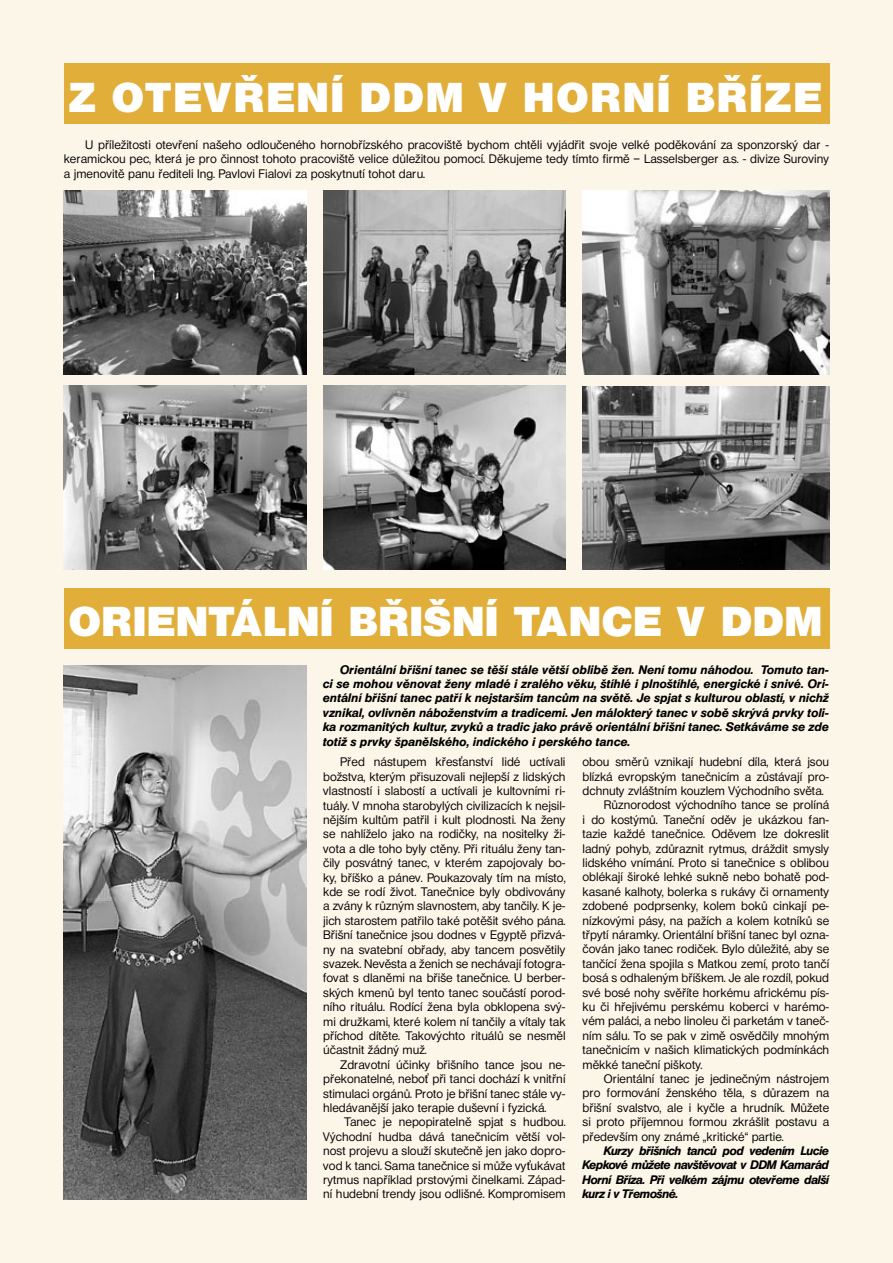
<style>
.page{position:relative;width:893px;height:1263px;background:#fcf6e9}
.page>*{position:absolute;margin:0;border:0;box-sizing:border-box;transform-origin:0 0}
.t1{font:800 40.5px "Olympia";letter-spacing:.04em;color:#fff}
.t2{font:800 40.5px "Olympia";letter-spacing:.07em;color:#fff}
.t3{font:500 12px/14.4px "Olympia";color:#000;text-align:justify}
.t4{font:italic 700 12px/14.4px "Olympia";letter-spacing:-.025em;color:#000;text-align:justify}
.s1{font-family:"Helvetica CE";font-weight:400}
</style>
<div class="page">
<div style="left:64px;top:588px;width:765px;height:60px;background:#e1ae3a"></div>
<img style="left:583px;top:386px;width:246px;height:184px">
<img style="left:64px;top:190px;width:242px;height:184px">
<img style="left:323px;top:386px;width:243px;height:184px">
<img style="left:64px;top:386px;width:242px;height:184px">
<img style="left:323px;top:190px;width:243px;height:184px">
<img style="left:583px;top:190px;width:246px;height:184px">
<div style="left:64px;top:64px;width:765px;height:60px;background:#e1ae3a"></div>
<img style="left:64px;top:665px;width:242px;height:534px">
<p class="t2" style="left:69px;top:72px;width:754px">Z OTEVŘENÍ DDM V HORNÍ BŘÍZE</p>
<p class="t3" style="left:64px;top:137px;width:767px;text-indent:21px">U příležitosti otevření našeho odloučeného hornobřízského pracoviště bychom chtěli vyjádřit svoje velké poděkování za sponzorský dar - keramickou pec, která je pro činnost tohoto pracoviště velice důležitou pomocí. Děkujeme tedy tímto firmě – Lasselsberger a.s. - divize Suroviny a jmenovitě panu řediteli Ing. Pavlovi Fialovi za poskytnutí tohot daru.</p>
<p class="t1" style="left:69px;top:596px;width:754px">ORIENTÁLNÍ BŘIŠNÍ TANCE V DDM</p>
<p class="t4" style="left:323px;top:662px;width:508px;text-indent:17px">Orientální břišní tanec se těší stále větší oblibě žen. Není tomu náhodou. Tomuto tan&shy;ci se mohou věnovat ženy mladé i zralého věku, štíhlé i plnoštíhlé, energické i snivé. Ori&shy;entální břišní tanec patří k nejstarším tancům na světě. Je spjat s kulturou oblastí, v nichž vznikal, ovlivněn náboženstvím a tradicemi. Jen málokterý tanec v sobě skrývá prvky toli&shy;ka rozmanitých kultur, zvyků a tradic jako právě orientální břišní tanec. Setkáváme se zde totiž s prvky španělského, indického i perského tance.</p>
<p class="t3" style="left:323px;top:755px;width:244px;text-indent:17px">Před nástupem křes<span class="s1">ť</span>anství lidé uctívali božstva, kterým přisuzovali nejlepší z lidských vlastností i slabostí a uctívali je kultovními ri&shy;tuály. V mnoha starobylých civilizacích k nejsil&shy;nějším kultům patřil i kult plodnosti. Na ženy se nahlíželo jako na rodičky, na nositelky ži&shy;vota a dle toho byly ctěny. Při rituálu ženy tan&shy;čily posvátný tanec, v kterém zapojovaly bo&shy;ky, bříško a pánev. Poukazovaly tím na místo, kde se rodí život. Tanečnice byly obdivovány a zvány k různým slavnostem, aby tančily. K je&shy;jich starostem patřilo také potěšit svého pána.<br>Břišní tanečnice jsou dodnes v Egyptě přizvá&shy;ny na svatební obřady, aby tancem posvětily svazek. Nevěsta a ženich se nechávají fotogra&shy;fovat s dlaněmi na břiše tanečnice. U berber&shy;ských kmenů byl tento tanec součástí porod&shy;ního rituálu. Rodící žena byla obklopena svý&shy;mi družkami, které kolem ní tančily a vítaly tak příchod dítěte. Takovýchto rituálů se nesměl účastnit žádný muž.</p>
<p class="t3" style="left:323px;top:1057px;width:244px;text-indent:17px">Zdravotní účinky břišního tance jsou ne&shy;překonatelné, nebo<span class="s1">ť</span> při tanci dochází k vnitřní stimulaci orgánů. Proto je břišní tanec stále vy&shy;hledávanější jako terapie duševní i fyzická.</p>
<p class="t3" style="left:323px;top:1115px;width:244px;text-indent:21px">Tanec je nepopiratelně spjat s hudbou.<br>Východní hudba dává tanečnicím větší vol&shy;nost projevu a slouží skutečně jen jako dopro&shy;vod k tanci. Sama tanečnice si může vy<span class="s1">ť</span>ukávat rytmus například prstovými činelkami. Západ&shy;ní hudební trendy jsou odlišné. Kompromisem</p>
<p class="t3" style="left:583px;top:755px;width:248px">obou směrů vznikají hudební díla, která jsou blízká evropským tanečnicím a zůstávají pro&shy;dchnuty zvláštním kouzlem Východního světa.</p>
<p class="t3" style="left:583px;top:798px;width:248px;text-indent:21px">Různorodost východního tance se prolíná i do kostýmů. Taneční oděv je ukázkou fan&shy;tazie každé tanečnice. Oděvem lze dokreslit ladný pohyb, zdůraznit rytmus, dráždit smysly lidského vnímání. Proto si tanečnice s oblibou oblékají široké lehké sukně nebo bohatě pod&shy;kasané kalhoty, bolerka s rukávy či ornamenty zdobené podprsenky, kolem boků cinkají pe&shy;nízkovými pásy, na pažích a kolem kotníků se třpytí náramky. Orientální břišní tanec byl ozna&shy;čován jako tanec rodiček. Bylo důležité, aby se tančící žena spojila s Matkou zemí, proto tančí bosá s odhaleným bříškem. Je ale rozdíl, pokud své bosé nohy svěříte horkému africkému pís&shy;ku či hřejivému perskému koberci v harémo&shy;vém paláci, a nebo linoleu či parketám v taneč&shy;ním sálu. To se pak v zimě osvědčily mnohým tanečnicím v našich klimatických podmínkách měkké taneční piškoty.</p>
<p class="t3" style="left:583px;top:1071px;width:248px;text-indent:21px">Orientální tanec je jedinečným nástrojem pro formování ženského těla, s důrazem na břišní svalstvo, ale i kyčle a hrudník. Můžete si proto příjemnou formou zkrášlit postavu a především ony známé „kritické“ partie.</p>
<p class="t4" style="left:583px;top:1144px;width:248px;text-indent:21px">Kurzy břišních tanců pod vedením Lucie Kepkové můžete navštěvovat v DDM Kamarád Horní Bříza. Při velkém zájmu otevřeme další kurz i v Třemošné.</p>
</div>
